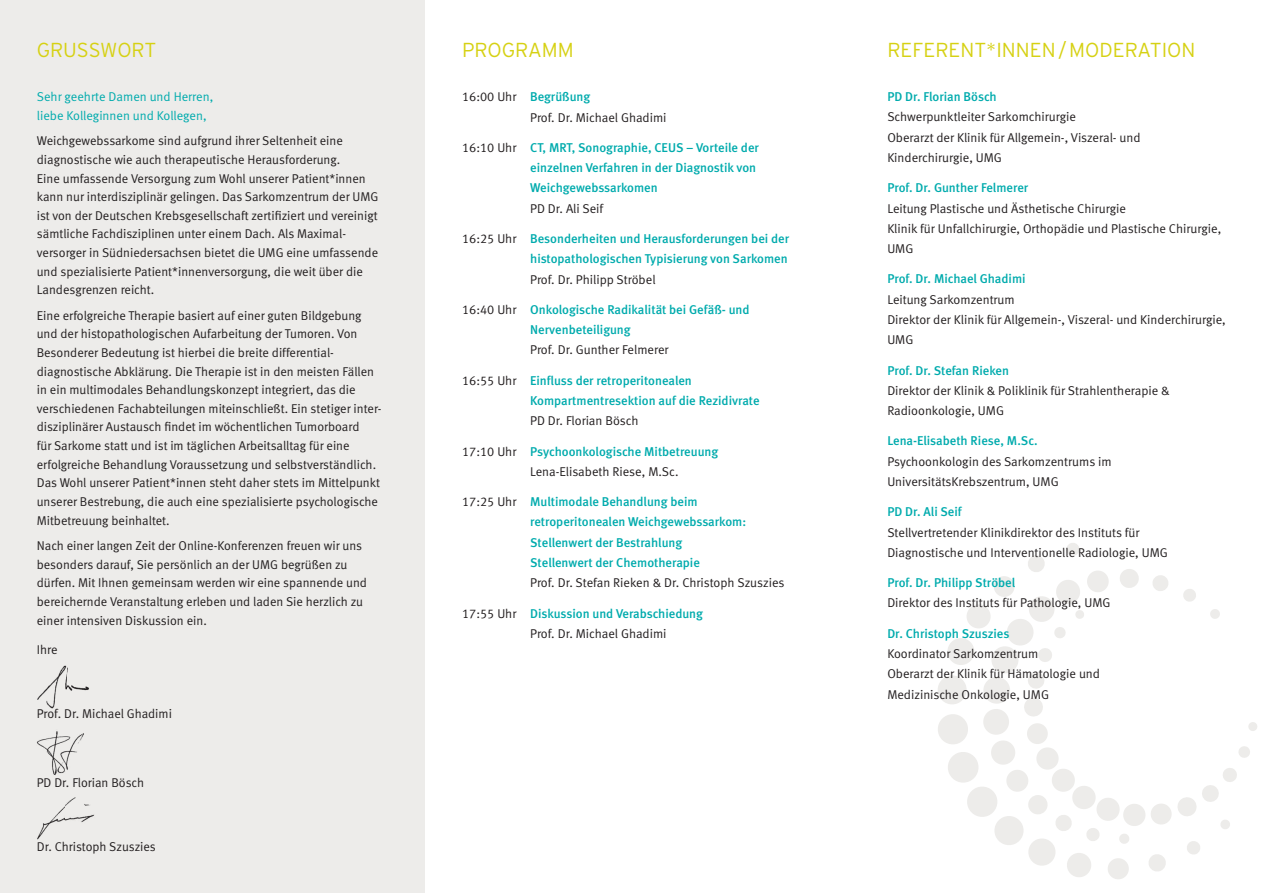
<style>
.page{position:relative;width:1263px;height:893px;background:#fff}
.page>*{position:absolute;margin:0;border:0;box-sizing:border-box;transform-origin:0 0}
.t1{font:300 20.25px "Interstate";color:#d6d113}
.t2{font:12.75px/18.6px "Meta Normal LF";color:#231f20}
.t3{font:12.75px/20.2px "Meta Medium LF";color:#00abad}
.t4{font:12.75px/18.6px "Meta Normal LF";color:#00abad}
.s1{font-family:"Meta Normal LF";color:#231f20}
</style>
<div class="page">
<svg style="left:938px;top:543px;width:319px;height:336px"></svg>
<div style="left:0;top:0;width:425px;height:893px;background:#edecea"></div>
<img style="left:37px;top:665px;width:52px;height:44px">
<img style="left:37px;top:731px;width:47px;height:44px">
<img style="left:37px;top:797px;width:57px;height:43px">
<h1 class="t1" style="left:37px;top:37px;width:121px">GRUSSWORT</h1>
<h1 class="t1" style="left:462px;top:37px;width:113px">PROGRAMM</h1>
<h1 class="t1" style="left:887px;top:37px;width:310px">REFERENT*INNEN / MODERATION</h1>
<p class="t4" style="left:37px;top:87px;width:178px">Sehr geehrte Damen und Herren, liebe Kolleginnen und Kollegen,</p>
<p class="t2" style="left:37px;top:132px;width:343px">Weichgewebssarkome sind aufgrund ihrer Seltenheit eine diagnostische wie auch therapeutische Herausforderung.<br>Eine umfassende Versorgung zum Wohl unserer Patient*innen kann nur interdisziplinär gelingen. Das Sarkomzentrum der UMG ist von der Deutschen Krebsgesellschaft zertifiziert und vereinigt sämtliche Fach disziplinen unter einem Dach. Als Maximal&shy;versorger in Süd niedersachsen bietet die UMG eine umfassende und spezialisierte Patient*innenversorgung, die weit über die Landesgrenzen reicht.</p>
<p class="t2" style="left:37px;top:306px;width:346px">Eine erfolgreiche Therapie basiert auf einer guten Bildgebung und der histopathologischen Aufarbeitung der Tumoren. Von Besonderer Bedeutung ist hierbei die breite differential&shy;diagnostische Abklärung. Die Therapie ist in den meisten Fällen in ein multimodales Behandlungskonzept integriert, das die verschiedenen Fachabteilungen miteinschließt. Ein stetiger inter&shy;disziplinärer Austausch findet im wöchentlichen Tumorboard<br>für Sarkome statt und ist im täglichen Arbeitsalltag für eine erfolgreiche Behandlung Voraussetzung und selbstverständlich.<br>Das Wohl unserer Patient*innen steht daher stets im Mittelpunkt unserer Bestrebung, die auch eine spezialisierte psycho logische Mitbetreuung beinhaltet.</p>
<p class="t2" style="left:37px;top:536px;width:332px">Nach einer langen Zeit der Online-Konferenzen freuen wir uns besonders darauf, Sie persönlich an der UMG begrüßen zu dürfen. Mit Ihnen gemeinsam werden wir eine spannende und bereichernde Veranstaltung erleben und laden Sie herzlich zu einer intensiven Diskussion ein.</p>
<p class="t2" style="left:37px;top:640px;width:22px">Ihre</p>
<p class="t2" style="left:37px;top:704px;width:137px">Prof. Dr. Michael Ghadimi</p>
<p class="t2" style="left:37px;top:773px;width:109px">PD Dr. Florian Bösch</p>
<p class="t2" style="left:37px;top:837px;width:121px">Dr. Christoph Szuszies</p>
<p class="t3" style="left:462px;top:87px;width:130px"><span class="s1">16:00 Uhr</span> Begrüßung</p>
<p class="t2" style="left:530px;top:108px;width:138px">Prof. Dr. Michael Ghadimi</p>
<p class="t3" style="left:530px;top:137px;width:230px;text-indent:-68px"><span class="s1">16:10 Uhr</span> CT, MRT, Sonographie, CEUS – Vorteile der einzelnen Verfahren in der Diagnostik von<br>Weichgewebssarkomen</p>
<p class="t2" style="left:530px;top:199px;width:75px">PD Dr. Ali Seif</p>
<p class="t3" style="left:462px;top:228px;width:329px;text-align:right"><span class="s1">16:25 Uhr</span> Besonderheiten und Herausforderungen bei der histopathologischen Typisierung von Sarkomen</p>
<p class="t2" style="left:530px;top:270px;width:127px">Prof. Dr. Philipp Ströbel</p>
<p class="t3" style="left:530px;top:299px;width:221px;text-indent:-68px"><span class="s1">16:40 Uhr</span> Onkologische Radikalität bei Gefäß- und<br>Nervenbeteiligung</p>
<p class="t2" style="left:530px;top:340px;width:140px">Prof. Dr. Gunther Felmerer</p>
<p class="t3" style="left:530px;top:370px;width:231px;text-indent:-68px"><span class="s1">16:55 Uhr</span> Einfluss der retroperitonealen<br>Kompartmentresektion auf die Rezidivrate</p>
<p class="t2" style="left:530px;top:411px;width:110px">PD Dr. Florian Bösch</p>
<p class="t3" style="left:462px;top:441px;width:258px"><span class="s1">17:10 Uhr</span> Psychoonkologische Mitbetreuung</p>
<p class="t2" style="left:530px;top:462px;width:150px">Lena-Elisabeth Riese, M.Sc.</p>
<p class="t3" style="left:530px;top:492px;width:218px;text-indent:-68px"><span class="s1">17:25 Uhr</span> Multimodale Behandlung beim retroperitonealen Weichgewebssarkom:<br>Stellenwert der Bestrahlung Stellenwert der Chemotherapie</p>
<p class="t2" style="left:530px;top:573px;width:256px">Prof. Dr. Stefan Rieken &amp; Dr. Christoph Szuszies</p>
<p class="t3" style="left:462px;top:603px;width:242px"><span class="s1">17:55 Uhr</span> Diskussion und Verabschiedung</p>
<p class="t2" style="left:530px;top:624px;width:138px">Prof. Dr. Michael Ghadimi</p>
<p class="t3" style="left:887px;top:87px;width:111px">PD Dr. Florian Bösch</p>
<p class="t2" style="left:887px;top:107px;width:255px;line-height:20.2px">Schwerpunktleiter Sarkomchirurgie<br>Oberarzt der Klinik für Allgemein-, Viszeral- und<br>Kinderchirurgie, UMG</p>
<p class="t3" style="left:887px;top:178px;width:142px">Prof. Dr. Gunther Felmerer</p>
<p class="t2" style="left:887px;top:198px;width:335px;line-height:20.2px">Leitung Plastische und Ästhetische Chirurgie<br>Klinik für Unfallchirurgie, Orthopädie und Plastische Chirurgie,<br>UMG</p>
<p class="t3" style="left:887px;top:269px;width:140px">Prof. Dr. Michael Ghadimi</p>
<p class="t2" style="left:887px;top:289px;width:340px;line-height:20.2px">Leitung Sarkomzentrum<br>Direktor der Klinik für Allgemein-, Viszeral- und Kinderchirurgie,<br>UMG</p>
<p class="t3" style="left:887px;top:360px;width:123px">Prof. Dr. Stefan Rieken</p>
<p class="t2" style="left:887px;top:380px;width:284px;line-height:20.2px">Direktor der Klinik &amp; Poliklinik für Strahlentherapie &amp;<br>Radioonkologie, UMG</p>
<p class="t3" style="left:887px;top:431px;width:152px">Lena-Elisabeth Riese, M.Sc.</p>
<p class="t2" style="left:887px;top:451px;width:226px;line-height:20.2px">Psychoonkologin des Sarkomzentrums im<br>UniversitätsKrebszentrum, UMG</p>
<p class="t3" style="left:887px;top:502px;width:76px">PD Dr. Ali Seif</p>
<p class="t2" style="left:887px;top:522px;width:282px;line-height:20.2px">Stellvertretender Klinikdirektor des Instituts für<br>Diagnostische und Interventionelle Radiologie, UMG</p>
<p class="t3" style="left:887px;top:572px;width:129px">Prof. Dr. Philipp Ströbel</p>
<p class="t2" style="left:887px;top:593px;width:225px">Direktor des Instituts für Pathologie, UMG</p>
<p class="t3" style="left:887px;top:623px;width:124px">Dr. Christoph Szuszies</p>
<p class="t2" style="left:887px;top:643px;width:214px;line-height:20.2px">Koordinator Sarkomzentrum<br>Oberarzt der Klinik für Hämatologie und<br>Medizinische Onkologie, UMG</p>
</div>
